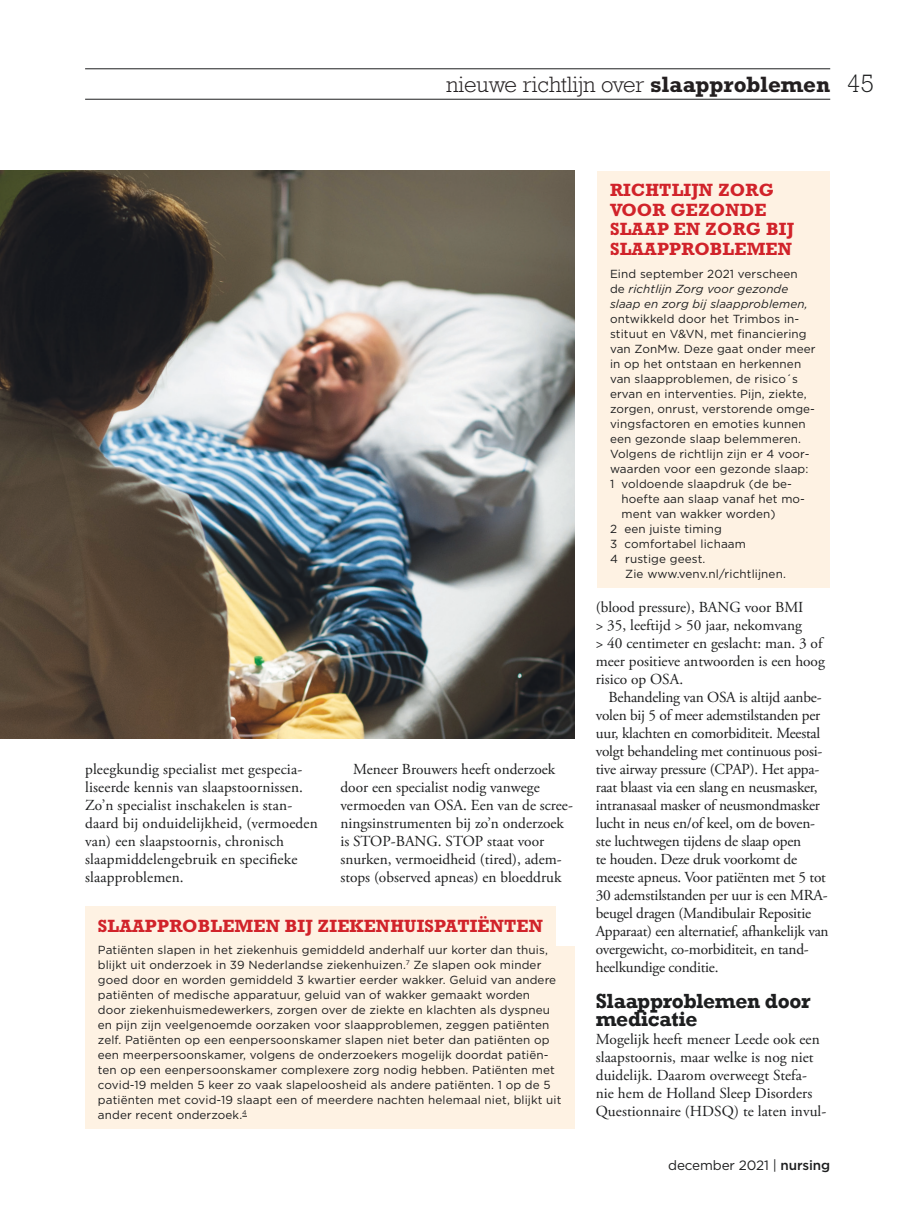
<style>
.page{position:relative;width:915px;height:1212px;background:#fff}
.page>*{position:absolute;margin:0;border:0;box-sizing:border-box;transform-origin:0 0}
.t1{font:300 25.5px "Rockwell Std";color:#1d1e1f}
.t2{font:300 22.5px "Rockwell Std";color:#231f20}
.t3{font:700 21px/18px "Rockwell";letter-spacing:-.015em;color:#1d1e1f}
.t4{font:700 18px/19.5px "Rockwell Std";letter-spacing:.01em;color:#d1232a}
.t5{font:15.3px/18px "Adobe Garamond Pro";color:#1d1e1f}
.t6{font:13.5px "Gotham";letter-spacing:-.01em;color:#1d1e1f}
.t7{font:11.7px/15px "Gotham";letter-spacing:.01em;color:#1d1e1f}
.t8{font:italic 11.7px "Gotham";letter-spacing:.01em;color:#1d1e1f}
.s1{font-weight:700}
.s2{font-style:normal}
.s3{font-weight:500}
</style>
<div class="page">
<hr style="left:85px;top:99px;width:744px;height:1px;background:#1d1e1f">
<hr style="left:85px;top:68px;width:744px;height:1px;background:#1d1e1f">
<img style="left:0;top:170px;width:574px;height:568px">
<div style="left:597px;top:171px;width:232px;height:99px;background:#fef2e3"></div>
<div style="left:597px;top:270px;width:232px;height:318px;background:#fef2e3"></div>
<div style="left:85px;top:907px;width:470px;height:42px;background:#fef2e3"></div>
<div style="left:85px;top:946px;width:489px;height:182px;background:#fef2e3"></div>
<p class="t2" style="left:446px;top:76px;width:385px">nieuwe richtlijn over <span class="s1">slaapproblemen</span></p>
<p class="t1" style="left:846px;top:74px;width:29px">45</p>
<p class="t5" style="left:85px;top:762px;width:234px">pleegkundig specialist met gespecia&shy;liseerde kennis van slaapstoornissen.<br>Zo’n specialist inschakelen is stan&shy;daard bij onduidelijkheid, (vermoeden van) een slaapstoornis, chronisch slaapmiddelengebruik en specifieke slaapproblemen.</p>
<p class="t5" style="left:340px;top:762px;width:234px;text-indent:13px">Meneer Brouwers heeft onderzoek door een specialist nodig vanwege vermoeden van OSA. Een van de scree&shy;ningsinstrumenten bij zo’n onderzoek is STOP-BANG. STOP staat voor snurken, vermoeidheid (tired), adem&shy;stops (observed apneas) en bloeddruk</p>
<p class="t4" style="left:98px;top:917px;width:446px">SLAAPPROBLEMEN BIJ ZIEKENHUISPATIËNTEN</p>
<p class="t7" style="left:98px;top:943px;width:465px">Patiënten slapen in het ziekenhuis gemiddeld anderhalf uur korter dan thuis, blijkt uit onderzoek in 39 Nederlandse ziekenhuizen.<sup>7</sup> Ze slapen ook minder goed door en worden gemiddeld 3 kwartier eerder wakker. Geluid van andere patiënten of medische apparatuur, geluid van of wakker gemaakt worden<br>door ziekenhuismedewerkers, zorgen over de ziekte en klachten als dyspneu en pijn zijn veelgenoemde oorzaken voor slaapproblemen, zeggen patiënten zelf. Patiënten op een eenpersoonskamer slapen niet beter dan patiënten op een meerpersoonskamer, volgens de onderzoekers mogelijk doordat patiën&shy;ten op een eenpersoonskamer complexere zorg nodig hebben. Patiënten met covid-19 melden 5 keer zo vaak slapeloosheid als andere patiënten. 1 op de 5 patiënten met covid-19 slaapt een of meerdere nachten helemaal niet, blijkt uit ander recent onderzoek.<sup>4</sup></p>
<p class="t4" style="left:609px;top:182px;width:185px">RICHTLIJN ZORG<br>VOOR GEZONDE<br>SLAAP EN ZORG BIJ<br>SLAAPPROBLEMEN</p>
<p class="t7" style="left:609px;top:267px;width:189px">Eind september 2021 verscheen</p>
<p class="t8" style="left:609px;top:285px;width:180px"><span class="s2">de</span> richtlijn Zorg voor gezonde</p>
<p class="t8" style="left:609px;top:300px;width:199px">slaap en zorg bij slaapproblemen,</p>
<p class="t7" style="left:609px;top:312px;width:191px">ontwikkeld door het Trimbos in-</p>
<p class="t7" style="left:609px;top:327px;width:198px">stituut en V&amp;VN, met financiering</p>
<p class="t7" style="left:609px;top:342px;width:207px">van ZonMw. Deze gaat onder meer</p>
<p class="t7" style="left:609px;top:357px;width:193px">in op het ontstaan en herkennen</p>
<p class="t7" style="left:609px;top:372px;width:189px">van slaapproblemen, de risico´s</p>
<p class="t7" style="left:609px;top:387px;width:198px">ervan en interventies. Pijn, ziekte,</p>
<p class="t7" style="left:609px;top:402px;width:206px">zorgen, onrust, verstorende omge-</p>
<p class="t7" style="left:609px;top:417px;width:197px">vingsfactoren en emoties kunnen</p>
<p class="t7" style="left:609px;top:432px;width:192px">een gezonde slaap belemmeren.</p>
<p class="t7" style="left:609px;top:447px;width:201px">Volgens de richtlijn zijn er 4 voor-</p>
<p class="t7" style="left:609px;top:462px;width:200px">waarden voor een gezonde slaap:</p>
<p class="t7" style="left:609px;top:477px;width:183px">1 voldoende slaapdruk (de be-</p>
<p class="t7" style="left:621px;top:492px;width:185px">hoefte aan slaap vanaf het mo-</p>
<p class="t7" style="left:621px;top:507px;width:155px">ment van wakker worden)</p>
<p class="t7" style="left:609px;top:522px;width:113px">2 een juiste timing</p>
<p class="t7" style="left:609px;top:537px;width:137px">3 comfortabel lichaam</p>
<p class="t7" style="left:609px;top:552px;width:97px">4 rustige geest.</p>
<p class="t7" style="left:625px;top:567px;width:162px">Zie www.venv.nl/richtlijnen.</p>
<p class="t5" style="left:595px;top:600px;width:209px">(blood pressure), BANG voor BMI</p>
<p class="t5" style="left:595px;top:618px;width:208px">&gt; 35, leeftijd &gt; 50 jaar, nekomvang</p>
<p class="t5" style="left:595px;top:636px;width:228px">&gt; 40 centimeter en geslacht: man. 3 of</p>
<p class="t5" style="left:595px;top:654px;width:230px">meer positieve antwoorden is een hoog</p>
<p class="t5" style="left:595px;top:672px;width:89px">risico op OSA.</p>
<p class="t5" style="left:608px;top:690px;width:214px">Behandeling van OSA is altijd aanbe-</p>
<p class="t5" style="left:595px;top:708px;width:226px">volen bij 5 of meer ademstilstanden per</p>
<p class="t5" style="left:595px;top:726px;width:226px">uur, klachten en comorbiditeit. Meestal</p>
<p class="t5" style="left:595px;top:744px;width:228px">volgt behandeling met continuous posi-</p>
<p class="t5" style="left:595px;top:762px;width:225px">tive airway pressure (CPAP). Het appa-</p>
<p class="t5" style="left:595px;top:780px;width:223px">raat blaast via een slang en neusmasker,</p>
<p class="t5" style="left:595px;top:798px;width:226px">intranasaal masker of neusmondmasker</p>
<p class="t5" style="left:595px;top:816px;width:221px">lucht in neus en/of keel, om de boven-</p>
<p class="t5" style="left:595px;top:834px;width:207px">ste luchtwegen tijdens de slaap open</p>
<p class="t5" style="left:595px;top:852px;width:203px">te houden. Deze druk voorkomt de</p>
<p class="t5" style="left:595px;top:870px;width:231px">meeste apneus. Voor patiënten met 5 tot</p>
<p class="t5" style="left:595px;top:888px;width:233px">30 ademstilstanden per uur is een MRA-</p>
<p class="t5" style="left:595px;top:906px;width:217px">beugel dragen (Mandibulair Repositie</p>
<p class="t5" style="left:595px;top:924px;width:234px">Apparaat) een alternatief, afhankelijk van</p>
<p class="t5" style="left:595px;top:942px;width:214px">overgewicht, co-morbiditeit, en tand-</p>
<p class="t5" style="left:595px;top:960px;width:124px">heelkundige conditie.</p>
<p class="t3" style="left:595px;top:991px;width:216px">Slaapproblemen door medicatie</p>
<p class="t5" style="left:595px;top:1032px;width:232px">Mogelijk heeft meneer Leede ook een slaapstoornis, maar welke is nog niet duidelijk. Daarom overweegt Stefa&shy;nie hem de Holland Sleep Disorders Questionnaire (HDSQ) te laten invul-</p>
<p class="t6" style="left:668px;top:1160px;width:163px">december 2021 | <span class="s3">nursing</span></p>
</div>
